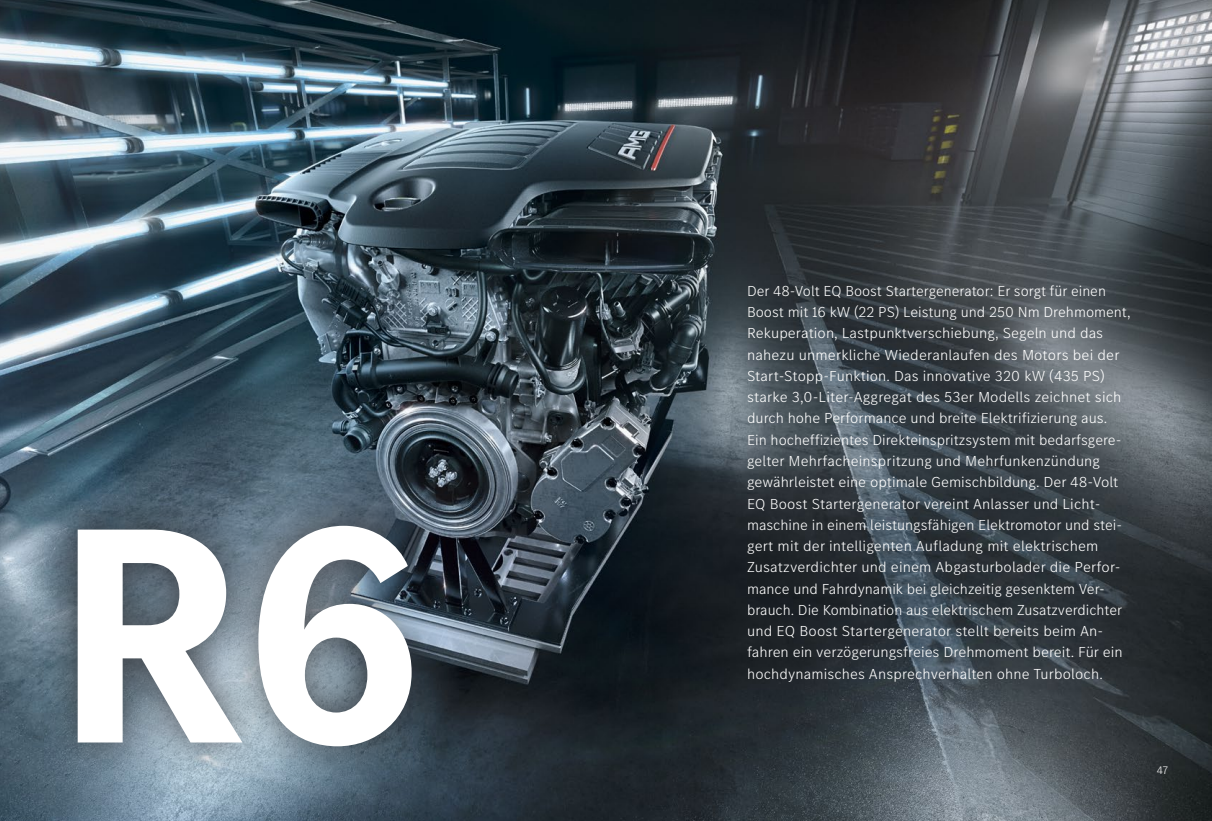
<style>
.page{position:relative;width:1212px;height:821px;background:#fff}
.page>*{position:absolute;margin:0;border:0;box-sizing:border-box;transform-origin:0 0}
.t1{font:700 318.6px "MB Corpo S Title";color:#fff}
.t2{font:300 15px/21.3px "MB Corpo S Text";color:#fff}
.t3{font:300 11.25px "MB Corpo S Text";color:#fff}
</style>
<div class="page">
<img style="left:0;top:0;width:1212px;height:821px">
<div style="left:36px;top:484px;width:417px;height:303px;background:#231f20;opacity:.75"></div>
<h1 class="t1" style="left:57px;top:425px;width:370px">R6</h1>
<p class="t2" style="left:747px;top:279px;width:385px">Der 48-Volt EQ Boost Startergenerator: Er sorgt für einen Boost mit 16 kW (22 PS) Leistung und 250 Nm Drehmoment, Rekuperation, Lastpunktverschiebung, Segeln und das nahezu unmerkliche Wiederanlaufen des Motors bei der Start-Stopp-Funktion. Das innovative 320 kW (435 PS) starke 3,0-Liter-Aggregat des 53er Modells zeichnet sich durch hohe Performance und breite Elektrifizierung aus.<br>Ein hocheffizientes Direkteinspritzsystem mit bedarfsgere&shy;gelter Mehrfacheinspritzung und Mehrfunkenzündung gewährleistet eine optimale Gemischbildung. Der 48-Volt EQ Boost Startergenerator vereint Anlasser und Licht&shy;maschine in einem leistungsfähigen Elektromotor und stei&shy;gert mit der intelligenten Aufladung mit elektrischem Zusatzverdichter und einem Abgasturbolader die Perfor&shy;mance und Fahrdynamik bei gleichzeitig gesenktem Ver&shy;brauch. Die Kombination aus elektrischem Zusatzverdichter und EQ Boost Startergenerator stellt bereits beim An&shy;fahren ein verzögerungsfreies Drehmoment bereit. Für ein</p>
<p class="t2" style="left:747px;top:662px;width:357px">hochdynamisches Ansprechverhalten ohne Turboloch.</p>
<p class="t3" style="left:1157px;top:763px;width:13px">47</p>
</div>
